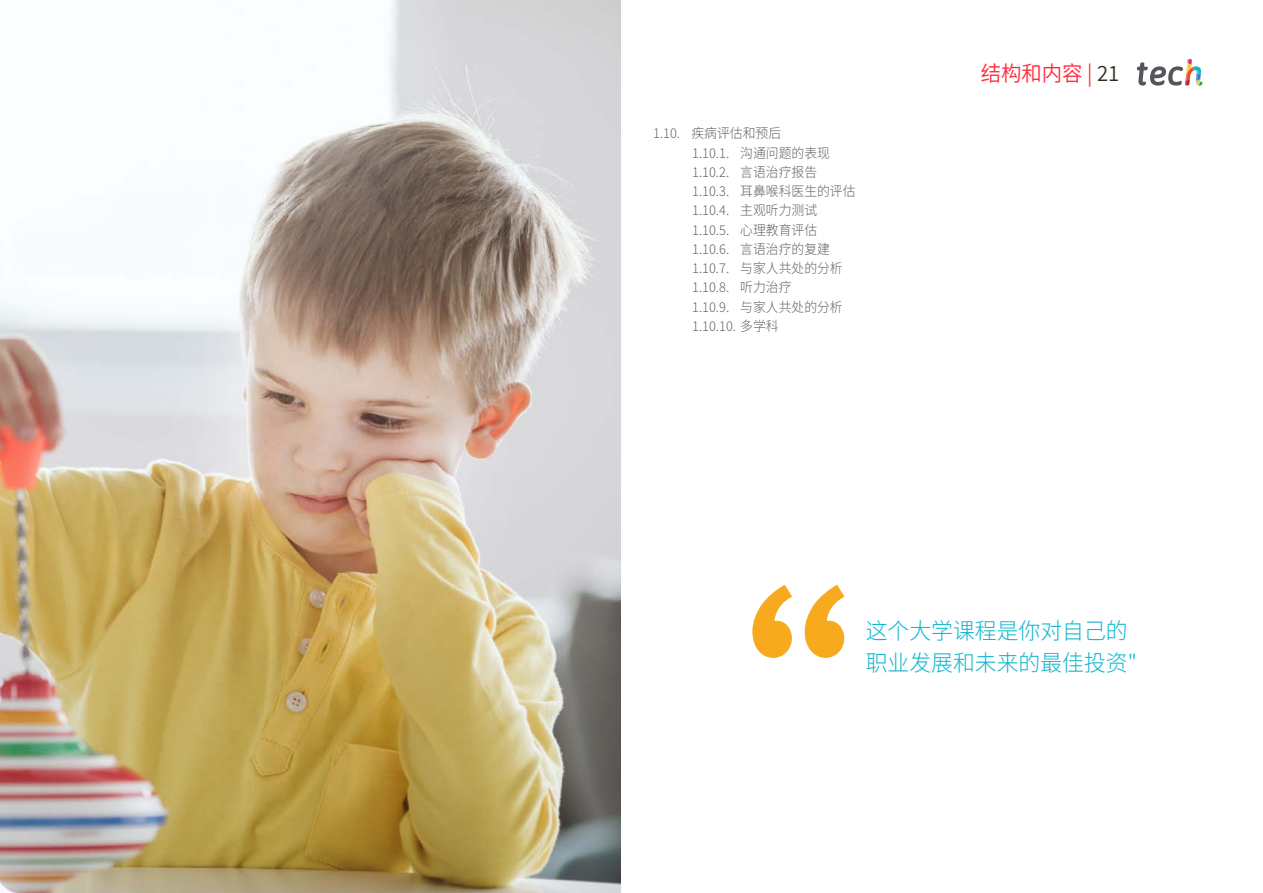
<style>
.page{position:relative;width:1263px;height:893px;background:#fff}
.page>*{position:absolute;margin:0;border:0;box-sizing:border-box;transform-origin:0 0}
.t1{font:300 22.5px/31.5px "Source Han Sans CN";color:#0fb6cf}
.t2{font:21px "Source Han Sans CN";color:#ff293a}
.t3{font:300 13.5px/19.2px "Source Han Sans CN";color:#61646a;scale:.95 1}
.s1{color:#312e20}
</style>
<div class="page">
<svg style="left:752px;top:585px;width:92px;height:73px"></svg>
<svg style="left:1137px;top:59px;width:65px;height:27px"></svg>
<img style="left:0;top:0;width:621px;height:893px">
<p class="t3" style="left:692px;top:124px;width:174px;text-indent:-39px">1.10. 疾病评估和预后<br>1.10.1. 沟通问题的表现<br>1.10.2. 言语治疗报告<br>1.10.3. 耳鼻喉科医生的评估<br>1.10.4. 主观听力测试<br>1.10.5. 心理教育评估<br>1.10.6. 言语治疗的复建<br>1.10.7. 与家人共处的分析<br>1.10.8. 听力治疗<br>1.10.9. 与家人共处的分析<br>1.10.10. 多学科</p>
<h2 class="t2" style="left:981px;top:61px;width:140px">结构和内容 | <span class="s1">21</span></h2>
<h1 class="t1" style="left:866px;top:616px;width:272px">这个大学课程是你对自己的职业发展和未来的最佳投资"</h1>
</div>
